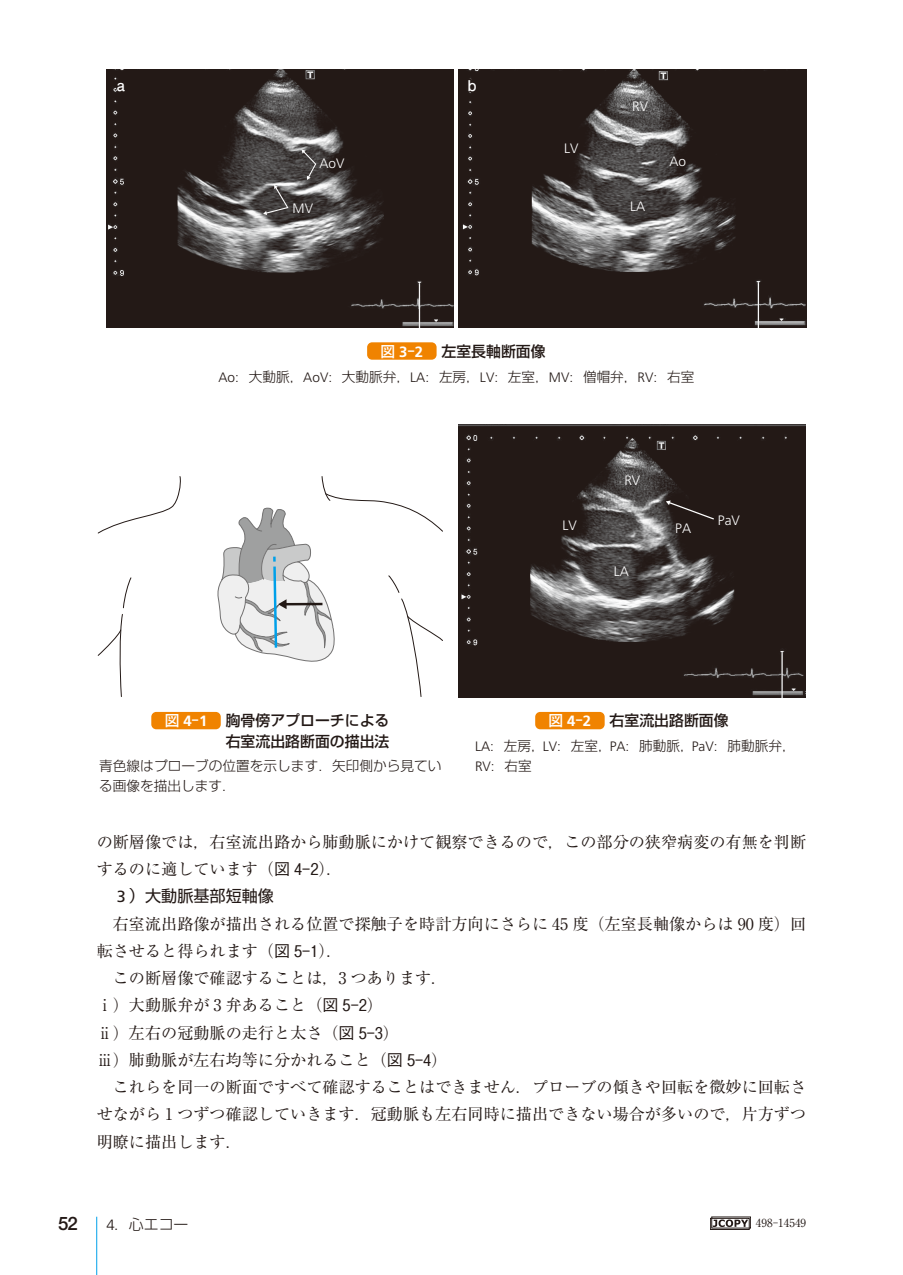
<style>
.page{position:relative;width:903px;height:1275px;background:#fff}
.page>*{position:absolute;margin:0;border:0;box-sizing:border-box;transform-origin:0 0}
.t1{font:500 18.55px "Helvetica Neue LT Std";color:#231916}
.t2{font:16.1px/27.3px "Ryumin Pr 5";color:#231916}
.t3{font:16.1px "Shin Go Pr 5";color:#231916}
.t4{font:500 14.88px/21.2px "Shin Go Pr 5";color:#231916;text-align:right}
.t5{font:300 14.88px "Shin Go Pr 5";color:#231916}
.t6{font:14.88px "Futo Go B101 Pr 6 Bold 90 msp RKSJ H";color:#fff}
.t7{font:300 13.65px/19.8px "Shin Go Pr 5";color:#231916}
.t8{font:300 13.65px "Frutiger LT Std";color:#fff}
.t9{font:300 13.65px "Frutiger LT Std";color:#231916}
.t10{font:11.2px "Ryumin Pr 5";color:#231916}
.s1{color:#fff}
.s2{font-family:"Frutiger LT Std";font-weight:700;color:#fff}
.s3{font-family:"Frutiger LT Std"}
.s4{font-family:"Shin Go Pr 5"}
.s5{font-family:"Gothic BBB Pr 5";font-weight:500}
.s6{font-family:"Ryumin Pr 5 Regular."}
</style>
<div class="page">
<div style="left:710px;top:1217px;width:41px;height:13px;background:#39302d"></div>
<svg style="left:713px;top:1220px;width:34px;height:6px"></svg>
<div style="left:710px;top:1218px;width:39px;height:12px;border:1px solid #231916"></div>
<div style="left:711px;top:1217px;width:40px;height:11px;border:1px solid #231916"></div>
<hr style="left:96px;top:1217px;width:1px;height:58px;background:#00a0e9">
<div style="left:367px;top:342px;width:70px;height:18px;background:#f08300;border-radius:5px"></div>
<img style="left:107px;top:69px;width:347px;height:258px">
<img style="left:459px;top:69px;width:347px;height:258px">
<svg style="left:263px;top:185px;width:26px;height:30px"></svg>
<svg style="left:301px;top:149px;width:16px;height:31px"></svg>
<svg style="left:115px;top:80px;width:13px;height:13px"></svg>
<svg style="left:466px;top:77px;width:12px;height:16px"></svg>
<svg style="left:97px;top:476px;width:84px;height:58px"></svg>
<svg style="left:97px;top:577px;width:35px;height:120px"></svg>
<svg style="left:217px;top:476px;width:226px;height:221px"></svg>
<div style="left:151px;top:712px;width:70px;height:17px;background:#f08300;border-radius:5px"></div>
<img style="left:458px;top:424px;width:347px;height:273px">
<svg style="left:666px;top:500px;width:49px;height:21px"></svg>
<div style="left:535px;top:712px;width:70px;height:17px;background:#f08300;border-radius:5px"></div>
<p class="t6" style="left:117px;top:73px;width:10px">a</p>
<p class="t6" style="left:468px;top:73px;width:10px">b</p>
<p class="t8" style="left:319px;top:156px;width:27px">AoV</p>
<p class="t8" style="left:292px;top:201px;width:22px">MV</p>
<p class="t8" style="left:564px;top:140px;width:16px">LV</p>
<p class="t8" style="left:632px;top:99px;width:17px">RV</p>
<p class="t8" style="left:630px;top:199px;width:17px">LA</p>
<p class="t8" style="left:669px;top:154px;width:18px">Ao</p>
<p class="t4" style="left:380px;top:340px;width:167px"><span class="s1">図</span> <span class="s2">3</span><span class="s1">-</span><span class="s2">2</span> 左室長軸断面像</p>
<p class="t7" style="left:218px;top:366px;width:477px"><span class="s3">Ao:</span> 大動脈，<span class="s3">AoV:</span> 大動脈弁，<span class="s3">LA:</span> 左房，<span class="s3">LV:</span> 左室，<span class="s3">MV:</span> 僧帽弁，<span class="s3">RV:</span> 右室</p>
<p class="t8" style="left:562px;top:518px;width:16px">LV</p>
<p class="t8" style="left:624px;top:472px;width:17px">RV</p>
<p class="t8" style="left:614px;top:564px;width:17px">LA</p>
<p class="t8" style="left:675px;top:521px;width:17px">PA</p>
<p class="t8" style="left:718px;top:512px;width:23px">PaV</p>
<p class="t4" style="left:165px;top:710px;width:226px"><span class="s1">図</span> <span class="s2">4</span><span class="s1">-</span><span class="s2">1</span> 胸骨傍アプローチによる右室流出路断面の描出法</p>
<p class="t7" style="left:99px;top:756px;width:344px">青色線はプローブの位置を示します．矢印側から見ている画像を描出します．</p>
<p class="t4" style="left:549px;top:710px;width:182px"><span class="s1">図</span> <span class="s2">4</span><span class="s1">-</span><span class="s2">2</span> 右室流出路断面像</p>
<p class="t7" style="left:475px;top:736px;width:322px"><span class="s3">LA:</span> 左房，<span class="s3">LV:</span> 左室，<span class="s3">PA:</span> 肺動脈，<span class="s3">PaV:</span> 肺動脈弁，</p>
<p class="t9" style="left:475px;top:761px;width:58px">RV: <span class="s4">右室</span></p>
<p class="t2" style="left:97px;top:828px;width:711px">の断層像では，右室流出路から肺動脈にかけて観察できるので，この部分の狭窄病変の有無を判断するのに適しています（<span class="s5">図 4-2</span>）．</p>
<p class="t3" style="left:117px;top:888px;width:159px"><span class="s3">3</span> ) 大動脈基部短軸像</p>
<p class="t2" style="left:113px;top:910px;width:695px">右室流出路像が描出される位置で探触子を時計方向にさらに 45 度（左室長軸像からは 90 度）回</p>
<p class="t2" style="left:97px;top:937px;width:247px">転させると得られます（<span class="s5">図 5-1</span>）．</p>
<p class="t2" style="left:113px;top:965px;width:336px">この断層像で確認することは，3 つあります．</p>
<p class="t2" style="left:97px;top:992px;width:280px"><span class="s6">ⅰ</span>) 大動脈弁が 3 弁あること（<span class="s5">図 5-2</span>)</p>
<p class="t2" style="left:97px;top:1019px;width:296px"><span class="s6">ⅱ</span>) 左右の冠動脈の走行と太さ（<span class="s5">図 5-3</span>)</p>
<p class="t2" style="left:97px;top:1046px;width:344px"><span class="s6">ⅲ</span>) 肺動脈が左右均等に分かれること（<span class="s5">図 5-4</span>)</p>
<p class="t2" style="left:113px;top:1074px;width:695px">これらを同一の断面ですべて確認することはできません．プローブの傾きや回転を微妙に回転さ</p>
<p class="t2" style="left:97px;top:1101px;width:711px">せながら 1 つずつ確認していきます．冠動脈も左右同時に描出できない場合が多いので，片方ずつ</p>
<p class="t2" style="left:97px;top:1128px;width:147px">明瞭に描出します．</p>
<p class="t1" style="left:58px;top:1213px;width:21px">52</p>
<p class="t5" style="left:107px;top:1217px;width:83px"><span class="s3">4</span>．心エコー</p>
<p class="t10" style="left:756px;top:1218px;width:52px">498-14549</p>
</div>
